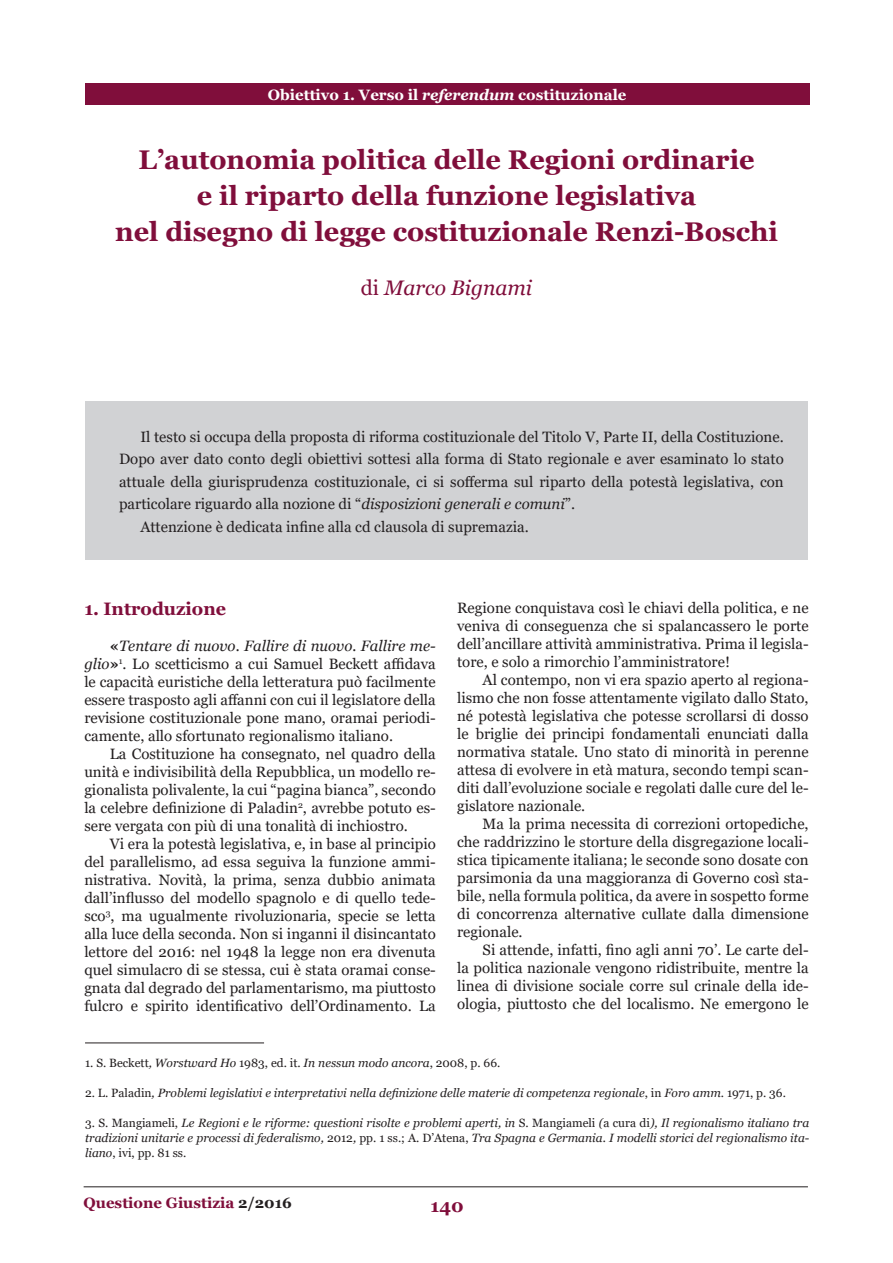
<style>
.page{position:relative;width:893px;height:1263px;background:#fff}
.page>*{position:absolute;margin:0;border:0;box-sizing:border-box;transform-origin:0 0}
.t1{font:700 27px/36px "Georgia";color:#800e3b;text-align:center}
.t2{font:italic 21px "Georgia";color:#800e3b}
.t3{font:700 18px "Georgia";color:#800e3b}
.t4{font:15px/18px "Georgia";color:#231f20;text-align:justify}
.t5{font:700 15px "Georgia";color:#fff}
.t6{font:700 15px "Georgia";color:#800e3b}
.t7{font:italic 12px/15px "Georgia";color:#231f20;text-align:justify}
.t8{font:12px "Georgia";color:#231f20}
.s1{font-style:italic}
.s2{font-style:normal}
.s3{font-weight:700}
.s4{color:#231f20}
</style>
<div class="page">
<hr style="left:84px;top:1186px;width:724px;height:1px;background:#231f20">
<div style="left:85px;top:83px;width:724px;height:22px;background:#800e3b"></div>
<div style="left:85px;top:401px;width:723px;height:158px;background:#d1d2d4"></div>
<hr style="left:85px;top:1043px;width:179px;height:1px;background:#231f20">
<p class="t5" style="left:268px;top:85px;width:360px">Obiettivo 1. Verso il <span class="s1">referendum</span> costituzionale</p>
<h1 class="t1" style="left:115px;top:142px;width:664px">L’autonomia politica delle Regioni ordinarie<br>e il riparto della funzione legislativa<br>nel disegno di legge costituzionale Renzi-Boschi</h1>
<h2 class="t2" style="left:361px;top:275px;width:173px"><span class="s2">di</span> Marco Bignami</h2>
<p class="t4" style="left:140px;top:428px;width:645px">Il testo si occupa della proposta di riforma costituzionale del Titolo V, Parte II, della Costituzione.</p>
<p class="t4" style="left:119px;top:450px;width:666px">Dopo aver dato conto degli obiettivi sottesi alla forma di Stato regionale e aver esaminato lo stato</p>
<p class="t4" style="left:119px;top:473px;width:666px">attuale della giurisprudenza costituzionale, ci si sofferma sul riparto della potestà legislativa, con</p>
<p class="t4" style="left:119px;top:495px;width:458px">particolare riguardo alla nozione di “<span class="s1">disposizioni generali e comuni</span>”.</p>
<p class="t4" style="left:140px;top:518px;width:390px">Attenzione è dedicata infine alla cd clausola di supremazia.</p>
<p class="t3" style="left:84px;top:597px;width:143px">1. Introduzione</p>
<p class="t4" style="left:84px;top:637px;width:353px;text-indent:26px"><span class="s3">«</span><span class="s1">Tentare di nuovo. Fallire di nuovo. Fallire me&shy;glio</span><span class="s3">»</span><sup>1</sup>. Lo scetticismo a cui Samuel Beckett affidava le capacità euristiche della letteratura può facilmente essere trasposto agli affanni con cui il legislatore della revisione costituzionale pone mano, oramai periodi&shy;camente, allo sfortunato regionalismo italiano.</p>
<p class="t4" style="left:84px;top:745px;width:353px;text-indent:26px">La Costituzione ha consegnato, nel quadro della unità e indivisibilità della Repubblica, un modello re&shy;gionalista polivalente, la cui “pagina bianca”, secondo la celebre definizione di Paladin<sup>2</sup>, avrebbe potuto es&shy;sere vergata con più di una tonalità di inchiostro.</p>
<p class="t4" style="left:84px;top:835px;width:353px;text-indent:26px">Vi era la potestà legislativa, e, in base al principio del parallelismo, ad essa seguiva la funzione ammi&shy;nistrativa. Novità, la prima, senza dubbio animata dall’influsso del modello spagnolo e di quello tede&shy;sco<sup>3</sup>, ma ugualmente rivoluzionaria, specie se letta alla luce della seconda. Non si inganni il disincantato lettore del 2016: nel 1948 la legge non era divenuta quel simulacro di se stessa, cui è stata oramai conse&shy;gnata dal degrado del parlamentarismo, ma piuttosto fulcro e spirito identificativo dell’Ordinamento. La</p>
<p class="t4" style="left:457px;top:599px;width:353px">Regione conquistava così le chiavi della politica, e ne veniva di conseguenza che si spalancassero le porte dell’ancillare attività amministrativa. Prima il legisla&shy;tore, e solo a rimorchio l’amministratore!</p>
<p class="t4" style="left:457px;top:671px;width:353px;text-indent:26px">Al contempo, non vi era spazio aperto al regiona&shy;lismo che non fosse attentamente vigilato dallo Stato, né potestà legislativa che potesse scrollarsi di dosso le briglie dei principi fondamentali enunciati dalla normativa statale. Uno stato di minorità in perenne attesa di evolvere in età matura, secondo tempi scan&shy;diti dall’evoluzione sociale e regolati dalle cure del le&shy;gislatore nazionale.</p>
<p class="t4" style="left:457px;top:815px;width:353px;text-indent:26px">Ma la prima necessita di correzioni ortopediche, che raddrizzino le storture della disgregazione locali&shy;stica tipicamente italiana; le seconde sono dosate con parsimonia da una maggioranza di Governo così sta&shy;bile, nella formula politica, da avere in sospetto forme di concorrenza alternative cullate dalla dimensione regionale.</p>
<p class="t4" style="left:457px;top:941px;width:353px;text-indent:26px">Si attende, infatti, fino agli anni 70’. Le carte del&shy;la politica nazionale vengono ridistribuite, mentre la linea di divisione sociale corre sul crinale della ide&shy;ologia, piuttosto che del localismo. Ne emergono le</p>
<p class="t8" style="left:85px;top:1055px;width:417px">1. S. Beckett<span class="s1">, Worstward Ho</span> 1983, ed. it. <span class="s1">In nessun modo ancora</span>, 2008, p. 66.</p>
<p class="t7" style="left:85px;top:1085px;width:702px"><span class="s2">2. L. Paladin</span>, Problemi legislativi e interpretativi nella definizione delle materie di competenza regionale<span class="s2">, in</span> Foro amm<span class="s2">. 1971, p. 36.</span></p>
<p class="t7" style="left:85px;top:1115px;width:726px"><span class="s2">3. S. Mangiameli,</span> Le Regioni e le riforme: questioni risolte e problemi aperti, in <span class="s2">S. Mangiameli</span> (<span class="s2">a cura di</span>), Il regionalismo italiano tra tradizioni unitarie e processi di federalismo, <span class="s2">2012</span>, <span class="s2">pp. 1 ss.; A. D’Atena,</span> Tra Spagna e Germania. I modelli storici del regionalismo ita&shy;liano<span class="s2">, ivi, pp. 81 ss.</span></p>
<p class="t6" style="left:84px;top:1193px;width:210px">Questione Giustizia <span class="s4">2/2016</span></p>
<p class="t3" style="left:431px;top:1194px;width:35px">140</p>
</div>
